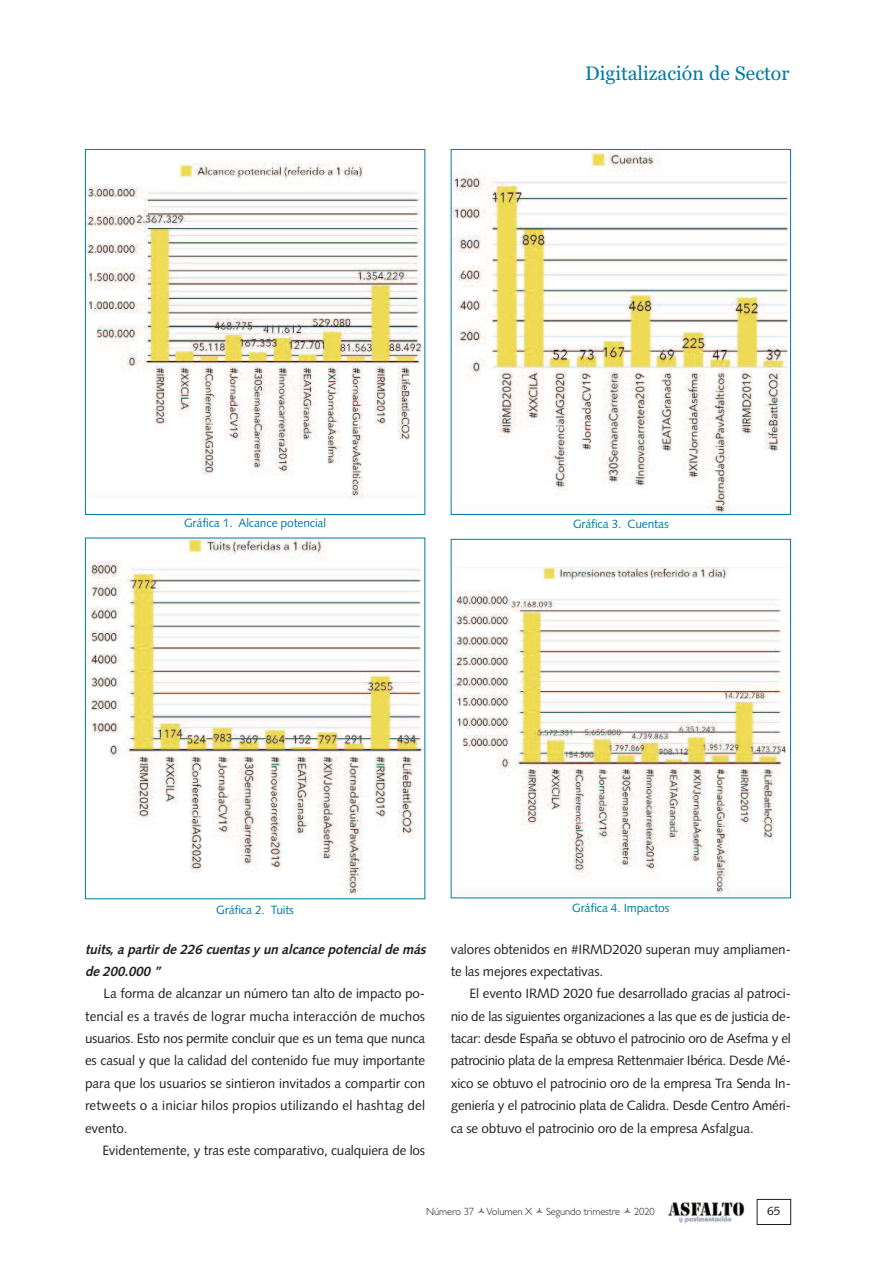
<style>
.page{position:relative;width:893px;height:1263px;background:#fff}
.page>*{position:absolute;margin:0;border:0;box-sizing:border-box;transform-origin:0 0}
.t1{font:19.5px "Georgia";color:#007ba3}
.t2{font:13.5px/22.4px "Syntax LT Std";letter-spacing:-.01em;color:#231f20;text-align:justify}
.t3{font:italic 700 13.5px/22.4px "Syntax LT Std";letter-spacing:-.01em;color:#231f20}
.t4{font:12px "Syntax LT Std";letter-spacing:-.01em;color:#007ba3}
.t5{font:12px "Syntax LT Std";color:#231f20}
.t6{font:300 10.5px "Gill Sans";letter-spacing:-.01em;color:#231f20}
</style>
<div class="page">
<img style="left:668px;top:1202px;width:77px;height:21px">
<div style="left:757px;top:1199px;width:34px;height:26px;border:1px solid #231f20"></div>
<img style="left:87px;top:163px;width:335px;height:335px">
<div style="left:85px;top:149px;width:340px;height:366px;border:1px solid #007ba3"></div>
<img style="left:87px;top:540px;width:336px;height:356px">
<img style="left:453px;top:151px;width:335px;height:362px">
<div style="left:451px;top:149px;width:340px;height:366px;border:1px solid #007ba3"></div>
<img style="left:453px;top:568px;width:334px;height:328px">
<div style="left:451px;top:539px;width:340px;height:359px;border:1px solid #007ba3"></div>
<h1 class="t1" style="left:585px;top:62px;width:206px">Digitalización de Sector</h1>
<p class="t4" style="left:184px;top:518px;width:144px">Gráfica 1. Alcance potencial</p>
<p class="t4" style="left:573px;top:519px;width:97px">Gráfica 3. Cuentas</p>
<p class="t4" style="left:216px;top:904px;width:79px">Gráfica 2. Tuits</p>
<p class="t4" style="left:572px;top:903px;width:99px">Gráfica 4. Impactos</p>
<p class="t3" style="left:85px;top:939px;width:345px">tuits, a partir de 226 cuentas y un alcance potencial de más de 200.000 ”</p>
<p class="t2" style="left:85px;top:983px;width:342px;text-indent:19px">La forma de alcanzar un número tan alto de impacto po&shy;tencial es a través de lograr mucha interacción de muchos usuarios. Esto nos permite concluir que es un tema que nunca es casual y que la calidad del contenido fue muy importante para que los usuarios se sintieron invitados a compartir con retweets o a iniciar hilos propios utilizando el hashtag del evento.</p>
<p class="t2" style="left:102px;top:1140px;width:324px">Evidentemente, y tras este comparativo, cualquiera de los</p>
<p class="t2" style="left:451px;top:939px;width:342px">valores obtenidos en #IRMD2020 superan muy ampliamen&shy;te las mejores expectativas.</p>
<p class="t2" style="left:451px;top:983px;width:342px;text-indent:19px">El evento IRMD 2020 fue desarrollado gracias al patroci&shy;nio de las siguientes organizaciones a las que es de justicia de&shy;tacar: desde España se obtuvo el patrocinio oro de Asefma y el patrocinio plata de la empresa Rettenmaier Ibérica. Desde Mé&shy;xico se obtuvo el patrocinio oro de la empresa Tra Senda In&shy;geniería y el patrocinio plata de Calidra. Desde Centro Améri&shy;ca se obtuvo el patrocinio oro de la empresa Asfalgua.</p>
<p class="t6" style="left:426px;top:1205px;width:107px">Número 37 Volumen X</p>
<p class="t6" style="left:546px;top:1205px;width:76px">Segundo trimestre</p>
<p class="t6" style="left:634px;top:1205px;width:22px">2020</p>
<p class="t5" style="left:767px;top:1206px;width:15px">65</p>
</div>
